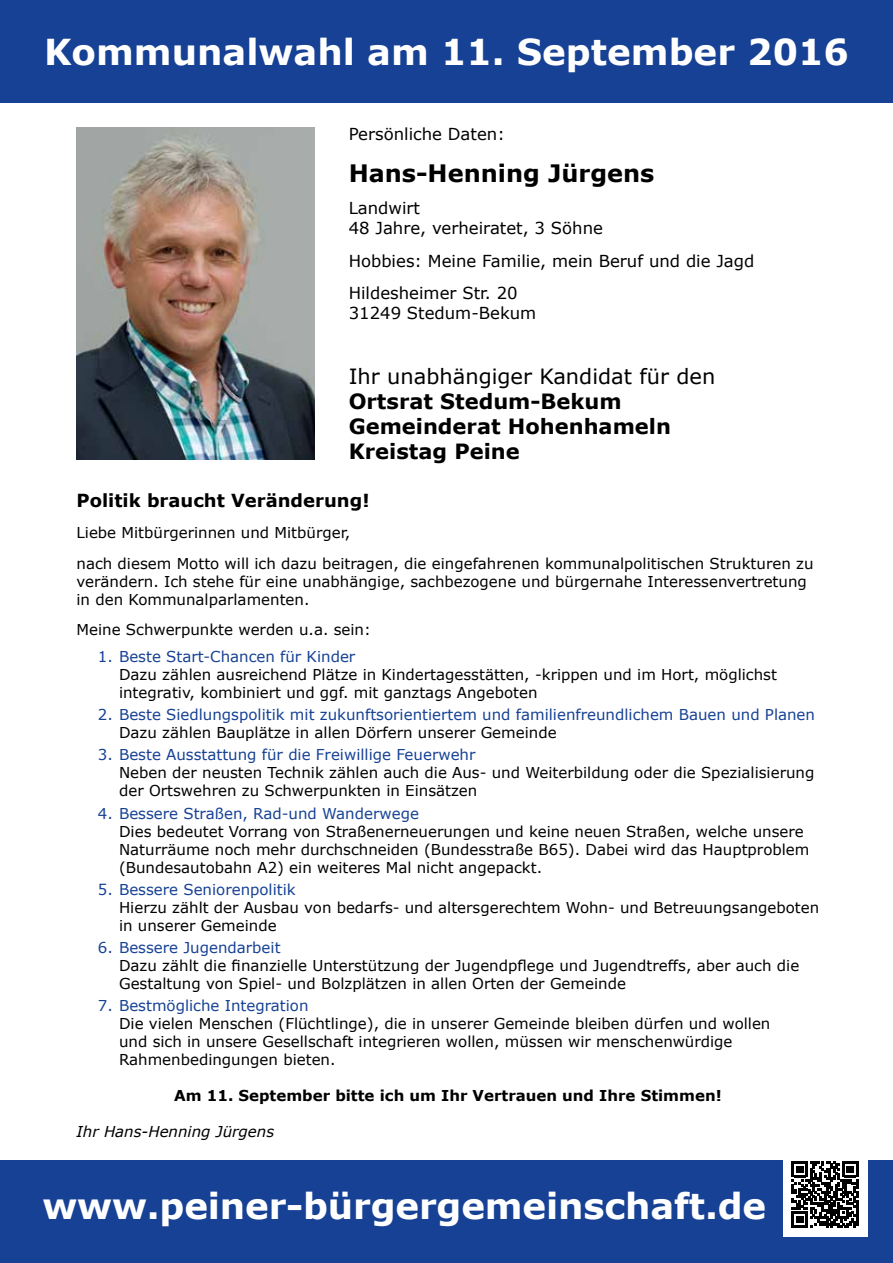
<style>
.page{position:relative;width:893px;height:1263px;background:#fff}
.page>*{position:absolute;margin:0;border:0;box-sizing:border-box;transform-origin:0 0}
.t1{font:700 35.7px "Verdana";letter-spacing:-.005em;color:#fff}
.t2{font:700 24px "Verdana";color:#000}
.t3{font:700 21px/25.2px "Verdana";color:#000}
.t4{font:21px "Verdana";color:#000}
.t5{font:700 18px "Verdana";color:#000}
.t6{font:16.5px/19.8px "Verdana";color:#000}
.t7{font:15px/18px "Verdana";color:#000}
.t8{font:15px "Verdana";color:#164194}
.t9{font:700 15px "Verdana";color:#000}
.t10{font:italic 15px "Verdana";color:#000}
</style>
<div class="page">
<div style="left:0;top:0;width:893px;height:102px;background:#164194"></div>
<div style="left:0;top:1161px;width:893px;height:102px;background:#164194"></div>
<div style="left:783px;top:1152px;width:84px;height:85px;background:#fff"></div>
<svg style="left:792px;top:1161px;width:66px;height:67px"></svg>
<hr style="left:856px;top:1200px;width:2px;height:25px;background:#000">
<img style="left:77px;top:128px;width:238px;height:331px">
<h1 class="t1" style="left:44px;top:28px;width:806px">Kommunalwahl am 11. September 2016</h1>
<p class="t6" style="left:349px;top:125px;width:158px">Persönliche Daten:</p>
<h2 class="t2" style="left:349px;top:157px;width:307px">Hans-Henning Jürgens</h2>
<p class="t6" style="left:349px;top:199px;width:256px">Landwirt<br>48 Jahre, verheiratet, 3 Söhne</p>
<p class="t6" style="left:349px;top:245px;width:407px;line-height:32.5px">Hobbies: Meine Familie, mein Beruf und die Jagd<br>Hildesheimer Str. 20</p>
<p class="t6" style="left:349px;top:303px;width:189px">31249 Stedum-Bekum</p>
<h3 class="t4" style="left:349px;top:363px;width:368px">Ihr unabhängiger Kandidat für den</h3>
<h3 class="t3" style="left:349px;top:389px;width:324px">Ortsrat Stedum-Bekum<br>Gemeinderat Hohenhameln<br>Kreistag Peine</h3>
<p class="t5" style="left:77px;top:489px;width:295px">Politik braucht Veränderung!</p>
<p class="t7" style="left:77px;top:517px;width:738px;line-height:30.8px">Liebe Mitbürgerinnen und Mitbürger,<br>nach diesem Motto will ich dazu beitragen, die eingefahrenen kommunalpolitischen Strukturen zu</p>
<p class="t7" style="left:77px;top:572px;width:732px">verändern. Ich stehe für eine unabhängige, sachbezogene und bürgernahe Interessenvertretung in den Kommunalparlamenten.</p>
<p class="t7" style="left:77px;top:621px;width:296px">Meine Schwerpunkte werden u.a. sein:</p>
<p class="t8" style="left:98px;top:647px;width:259px">1. Beste Start-Chancen für Kinder</p>
<p class="t7" style="left:119px;top:666px;width:659px">Dazu zählen ausreichend Plätze in Kindertagesstätten, -krippen und im Hort, möglichst integrativ, kombiniert und ggf. mit ganztags Angeboten</p>
<p class="t8" style="left:98px;top:705px;width:719px">2. Beste Siedlungspolitik mit zukunftsorientiertem und familienfreundlichem Bauen und Planen</p>
<p class="t7" style="left:119px;top:724px;width:439px">Dazu zählen Bauplätze in allen Dörfern unserer Gemeinde</p>
<p class="t8" style="left:98px;top:745px;width:379px">3. Beste Ausstattung für die Freiwillige Feuerwehr</p>
<p class="t7" style="left:119px;top:764px;width:697px">Neben der neusten Technik zählen auch die Aus- und Weiterbildung oder die Spezialisierung der Ortswehren zu Schwerpunkten in Einsätzen</p>
<p class="t8" style="left:98px;top:803px;width:323px">4. Bessere Straßen, Rad-und Wanderwege</p>
<p class="t7" style="left:119px;top:822px;width:692px">Dies bedeutet Vorrang von Straßenerneuerungen und keine neuen Straßen, welche unsere<br>Naturräume noch mehr durchschneiden (Bundesstraße B65). Dabei wird das Hauptproblem (Bundesautobahn A2) ein weiteres Mal nicht angepackt.</p>
<p class="t8" style="left:98px;top:880px;width:199px">5. Bessere Seniorenpolitik</p>
<p class="t7" style="left:119px;top:899px;width:702px">Hierzu zählt der Ausbau von bedarfs- und altersgerechtem Wohn- und Betreuungsangeboten in unserer Gemeinde</p>
<p class="t8" style="left:98px;top:938px;width:184px">6. Bessere Jugendarbeit</p>
<p class="t7" style="left:119px;top:957px;width:682px">Dazu zählt die finanzielle Unterstützung der Jugendpflege und Jugendtreffs, aber auch die<br>Gestaltung von Spiel- und Bolzplätzen in allen Orten der Gemeinde</p>
<p class="t8" style="left:98px;top:996px;width:212px">7. Bestmögliche Integration</p>
<p class="t7" style="left:119px;top:1015px;width:653px">Die vielen Menschen (Flüchtlinge), die in unserer Gemeinde bleiben dürfen und wollen und sich in unsere Gesellschaft integrieren wollen, müssen wir menschenwürdige<br>Rahmenbedingungen bieten.</p>
<p class="t9" style="left:174px;top:1086px;width:549px">Am 11. September bitte ich um Ihr Vertrauen und Ihre Stimmen!</p>
<p class="t10" style="left:77px;top:1122px;width:199px">Ihr Hans-Henning Jürgens</p>
<h1 class="t1" style="left:43px;top:1183px;width:725px">www.peiner-bürgergemeinschaft.de</h1>
</div>
